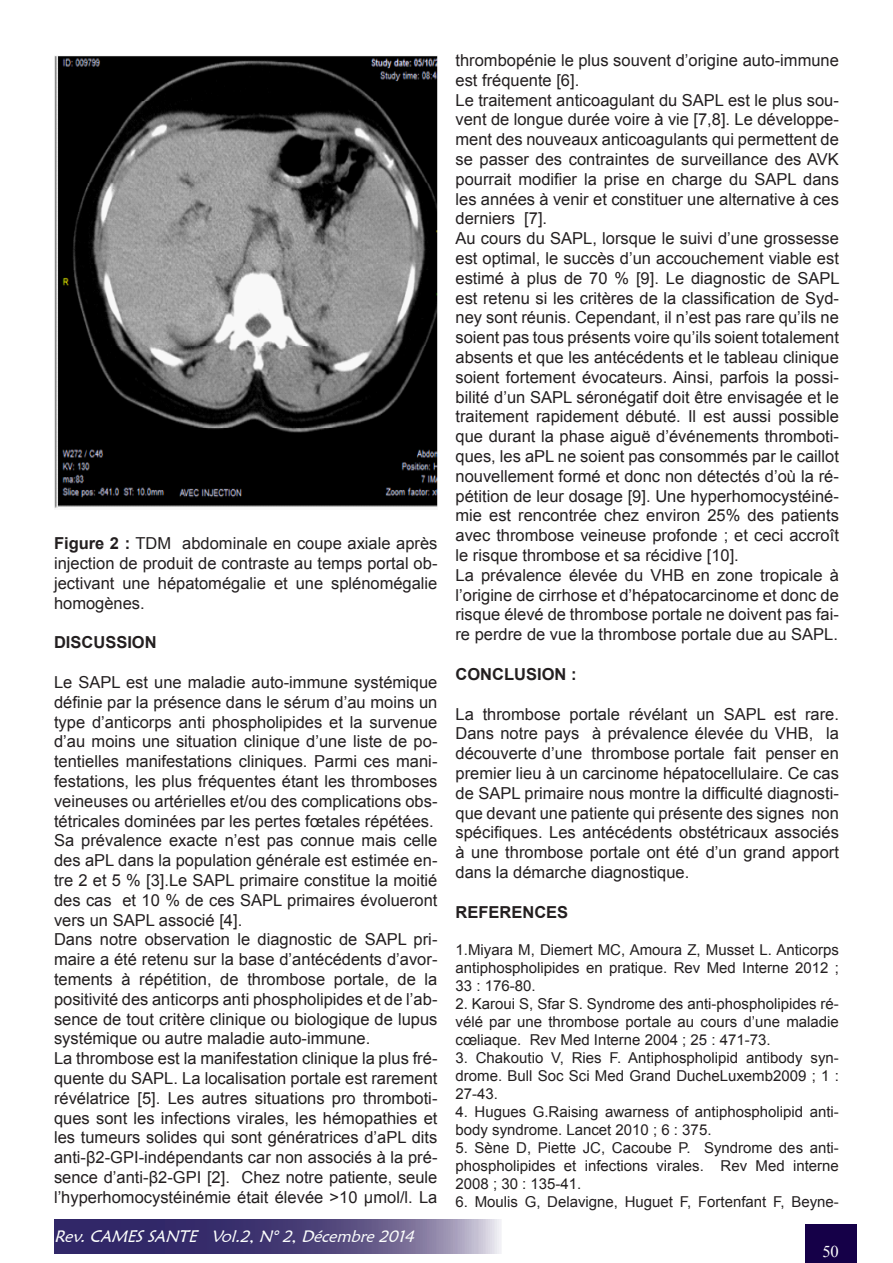
<style>
.page{position:relative;width:893px;height:1263px;background:#fff}
.page>*{position:absolute;margin:0;border:0;box-sizing:border-box;transform-origin:0 0}
.t1{font:16.5px/19.8px "Arial";color:#231f20;text-align:justify}
.t2{font:italic 16.5px "Maiandra GD";color:#fcfefd}
.t3{font:700 16.5px "Arial";color:#231f20}
.t4{font:16.5px "Times New Roman";color:#fff}
.t5{font:15px/18px "Arial";color:#231f20;text-align:justify}
.s1{font-weight:700}
</style>
<div class="page">
<div style="left:805px;top:1225px;width:51px;height:38px;background:#150048"></div>
<svg style="left:54px;top:1219px;width:447px;height:34px;background:#574e82"></svg>
<img style="left:55px;top:56px;width:382px;height:453px">
<p class="t1" style="left:54px;top:534px;width:385px"><span class="s1">Figure 2 :</span> TDM abdominale en coupe axiale après injection de produit de contraste au temps portal ob&shy;jectivant une hépatomégalie et une splénomégalie homogènes.</p>
<p class="t3" style="left:54px;top:631px;width:11px">DISC</p>
<p class="t3" style="left:93px;top:631px;width:23px">USSION</p>
<p class="t1" style="left:54px;top:672px;width:385px">Le SAPL est une maladie auto-immune systémique définie par la présence dans le sérum d’au moins un type d’anticorps anti phospholipides et la survenue d’au moins une situation clinique d’une liste de po&shy;tentielles manifestations cliniques. Parmi ces mani&shy;festations, les plus fréquentes étant les thromboses veineuses ou artérielles et/ou des complications obs&shy;tétricales dominées par les pertes fœtales répétées.</p>
<p class="t1" style="left:54px;top:831px;width:385px">Sa prévalence exacte n’est pas connue mais celle des aPL dans la population générale est estimée en&shy;tre 2 et 5 % [3].Le SAPL primaire constitue la moitié des cas et 10 % de ces SAPL primaires évolueront vers un SAPL associé [4].</p>
<p class="t1" style="left:54px;top:930px;width:385px">Dans notre observation le diagnostic de SAPL pri&shy;maire a été retenu sur la base d’antécédents d’avor&shy;tements à répétition, de thrombose portale, de la positivité des anticorps anti phospholipides et de l’ab&shy;sence de tout critère clinique ou biologique de lupus systémique ou autre maladie auto-immune.</p>
<p class="t1" style="left:54px;top:1049px;width:385px">La thrombose est la manifestation clinique la plus fré&shy;quente du SAPL. La localisation portale est rarement révélatrice [5]. Les autres situations pro thromboti&shy;ques sont les infections virales, les hémopathies et les tumeurs solides qui sont génératrices d’aPL dits anti-β2-GPI-indépendants car non associés à la pré&shy;sence d’anti-β2-GPI [2]. Chez notre patiente, seule l’hyperhomocystéinémie était élevée &gt;10 µmol/l. La</p>
<p class="t2" style="left:54px;top:1226px;width:366px">Rev.CAMESSANTE Vol.2,N°2,Décembre2014</p>
<p class="t1" style="left:455px;top:50px;width:385px">thrombopénie le plus souvent d’origine auto-immune est fréquente [6].</p>
<p class="t1" style="left:455px;top:90px;width:385px">Le traitement anticoagulant du SAPL est le plus sou&shy;vent de longue durée voire à vie [7,8]. Le développe&shy;ment des nouveaux anticoagulants qui permettent de se passer des contraintes de surveillance des AVK pourrait modifier la prise en charge du SAPL dans les années à venir et constituer une alternative à ces derniers [7].</p>
<p class="t1" style="left:455px;top:229px;width:386px">Au cours du SAPL, lorsque le suivi d’une grossesse est optimal, le succès d’un accouchement viable est estimé à plus de 70 % [9]. Le diagnostic de SAPL est retenu si les critères de la classification de Syd&shy;ney sont réunis. Cependant, il n’est pas rare qu’ils ne soient pas tous présents voire qu’ils soient totalement absents et que les antécédents et le tableau clinique soient fortement évocateurs. Ainsi, parfois la possi&shy;bilité d’un SAPL séronégatif doit être envisagée et le traitement rapidement débuté. Il est aussi possible que durant la phase aiguë d’événements thromboti&shy;ques, les aPL ne soient pas consommés par le caillot nouvellement formé et donc non détectés d’où la ré&shy;pétition de leur dosage [9]. Une hyperhomocystéiné&shy;mie est rencontrée chez environ 25% des patients avec thrombose veineuse profonde ; et ceci accroît le risque thrombose et sa récidive [10].</p>
<p class="t1" style="left:455px;top:565px;width:385px">La prévalence élevée du VHB en zone tropicale à l’origine de cirrhose et d’hépatocarcinome et donc de risque élevé de thrombose portale ne doivent pas fai&shy;re perdre de vue la thrombose portale due au SAPL.</p>
<p class="t3" style="left:455px;top:663px;width:13px">CONCL</p>
<p class="t3" style="left:514px;top:663px;width:23px">USION</p>
<p class="t3" style="left:571px;top:663px;width:7px">:</p>
<p class="t1" style="left:455px;top:704px;width:385px">La thrombose portale révélant un SAPL est rare.<br>Dans notre pays à prévalence élevée du VHB, la découverte d’une thrombose portale fait penser en premier lieu à un carcinome hépatocellulaire. Ce cas de SAPL primaire nous montre la difficulté diagnosti&shy;que devant une patiente qui présente des signes non spécifiques. Les antécédents obstétricaux associés à une thrombose portale ont été d’un grand apport dans la démarche diagnostique.</p>
<p class="t3" style="left:455px;top:901px;width:46px">REFERENCES</p>
<p class="t5" style="left:455px;top:941px;width:385px">1.Miyara M, Diemert MC, Amoura Z, Musset L. Anticorps antiphospholipides en pratique. Rev Med Interne 2012 ; 33 : 176-80.</p>
<p class="t5" style="left:455px;top:995px;width:385px">2. Karoui S, Sfar S. Syndrome des anti-phospholipides ré&shy;vélé par une thrombose portale au cours d’une maladie cœliaque. Rev Med Interne 2004 ; 25 : 471-73.</p>
<p class="t5" style="left:455px;top:1049px;width:385px">3. Chakoutio V, Ries F. Antiphospholipid antibody syn&shy;drome. Bull Soc Sci Med Grand DucheLuxemb2009 ; 1 :<br>27-43.</p>
<p class="t5" style="left:455px;top:1103px;width:385px">4. Hugues G.Raising awarness of antiphospholipid anti&shy;body syndrome. Lancet 2010 ; 6 : 375.</p>
<p class="t5" style="left:455px;top:1139px;width:385px">5. Sène D, Piette JC, Cacoube P. Syndrome des anti&shy;phospholipides et infections virales. Rev Med interne 2008 ; 30 : 135-41.</p>
<p class="t5" style="left:455px;top:1193px;width:385px">6. Moulis G, Delavigne, Huguet F, Fortenfant F, Beyne-</p>
<p class="t4" style="left:822px;top:1240px;width:18px">50</p>
</div>
